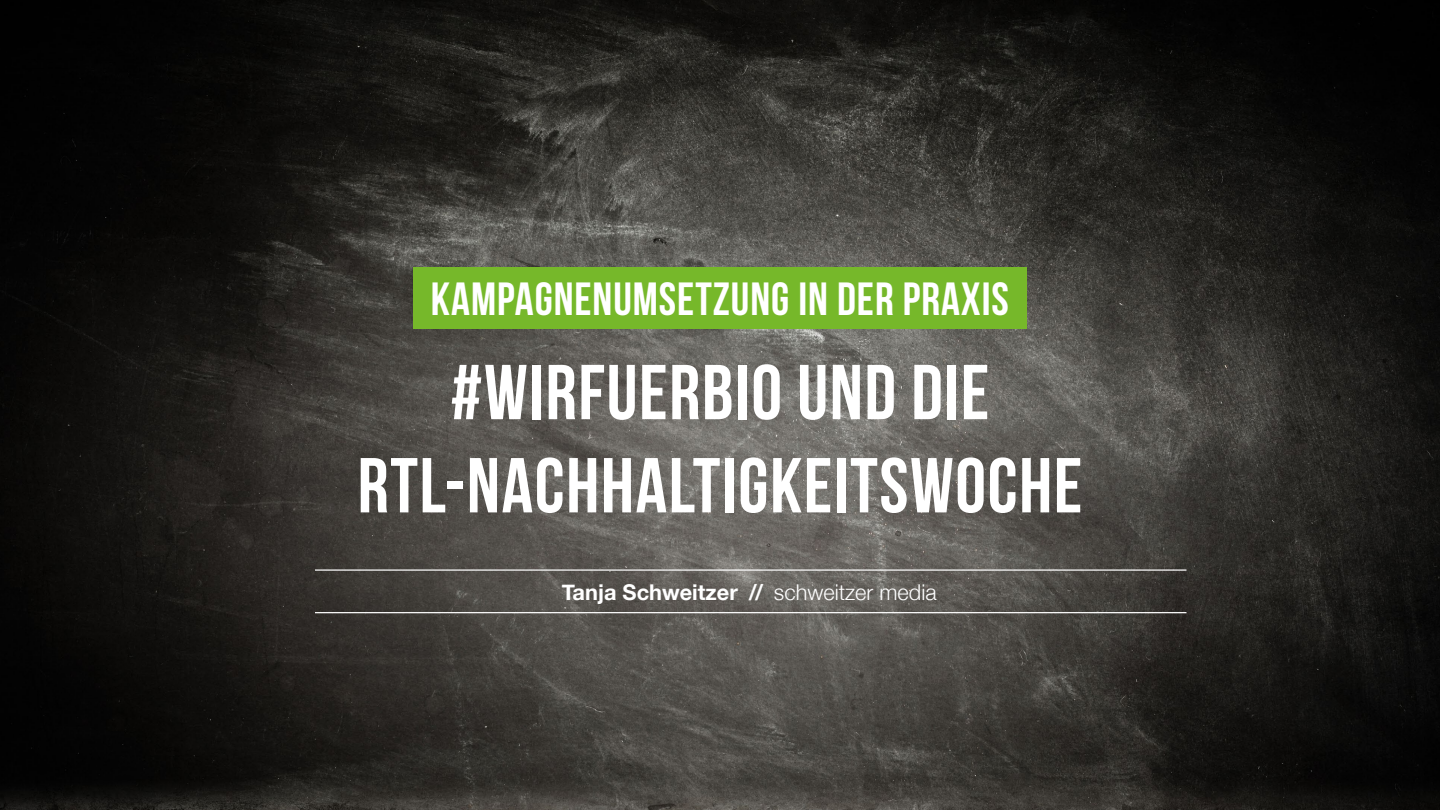
<style>
.page{position:relative;width:1440px;height:810px;background:#fff}
.page>*{position:absolute;margin:0;border:0;box-sizing:border-box;transform-origin:0 0}
.t1{font:700 77.62px/93.2px "Bebas Neue";letter-spacing:.02em;color:#fff;text-align:center}
.t2{font:700 46.5px "Bebas Neue";letter-spacing:.02em;color:#fff}
.t3{font:700 21.75px "Helvetica Neue";color:#fff}
.s1{font-weight:300}
</style>
<div class="page">
<img style="left:0;top:0;width:1440px;height:810px">
<div style="left:413px;top:267px;width:614px;height:62px;background:#76b82a"></div>
<hr style="left:315px;top:569px;width:871px;height:2px;background:#fff">
<hr style="left:315px;top:612px;width:871px;height:1px;background:#fff">
<p class="t2" style="left:431px;top:273px;width:580px">KAMPAGNENUMSETZUNG IN DER PRAXIS</p>
<p class="t1" style="left:358px;top:345px;width:726px">#WIRFUERBIO UND DIE<br>RTL-NACHHALTIGKEITSWOCHE</p>
<p class="t3" style="left:562px;top:575px;width:376px">Tanja Schweitzer // <span class="s1">schweitzer media</span></p>
</div>
